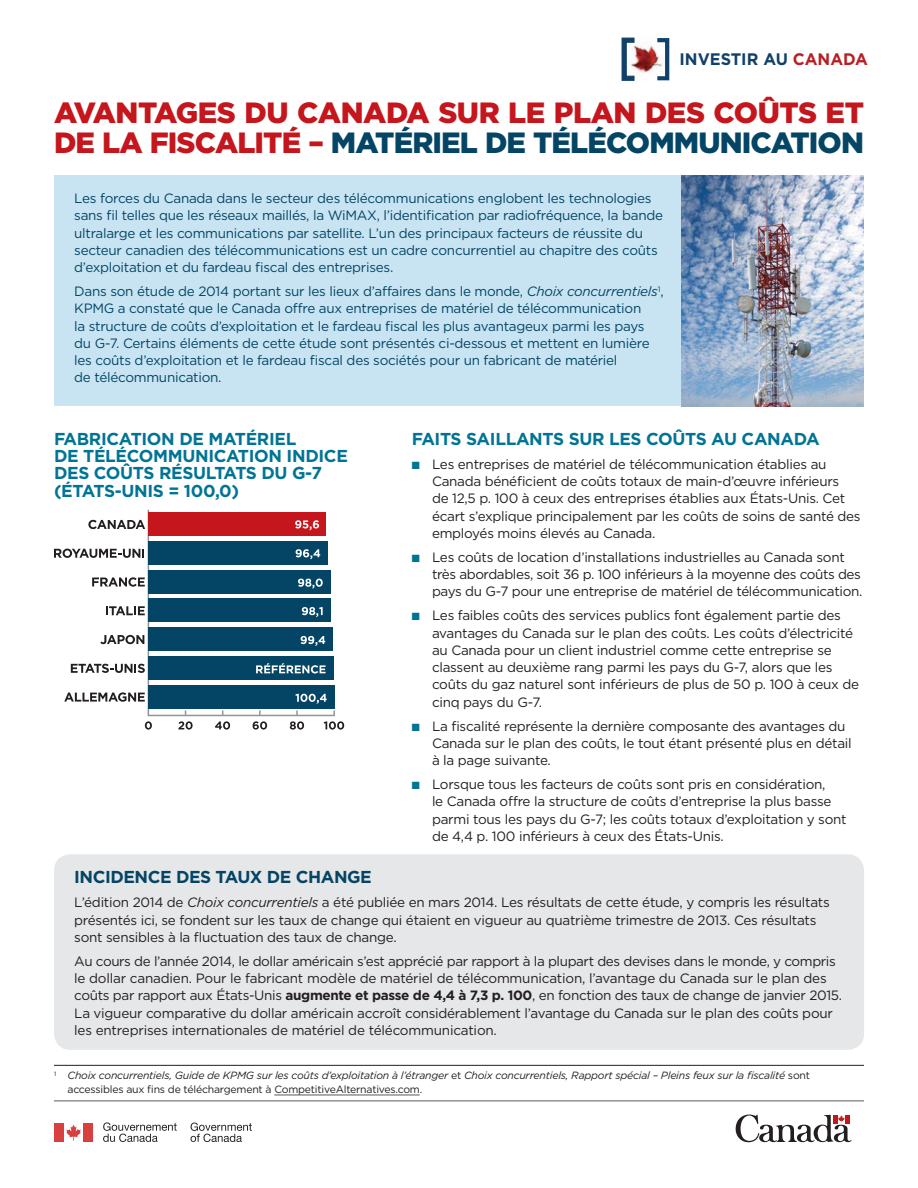
<style>
.page{position:relative;width:918px;height:1188px;background:#fff}
.page>*{position:absolute;margin:0;border:0;box-sizing:border-box;transform-origin:0 0}
.t1{font:900 29.25px/30.8px "Gotham";letter-spacing:-.03em;color:#c4161c}
.t2{font:700 17.25px/17.2px "Gotham";letter-spacing:-.02em;color:#017494}
.t3{font:700 17.25px "Gotham";letter-spacing:-.025em;color:#044565}
.t4{font:700 16.65px "Gotham";color:#114069}
.Body{font:13.5px/17.2px "Gotham";letter-spacing:-.02em;color:#231f20}
.Body_Intro{font:13.5px/17.2px "Gotham";letter-spacing:-.02em;color:#044565}
.Body_Intro-2{font:italic 10.5px/13.5px "Gotham";letter-spacing:-.02em;color:#231f20}
.s1{color:#b62024}
.s2{color:#044565}
.s3{font-style:italic}
.s4{color:#017494}
.s5{font-weight:700}
.s6{font-style:normal}
</style>
<div class="page">
<svg style="left:191px;top:1123px;width:61px;height:19px"></svg>
<svg style="left:103px;top:1122px;width:74px;height:20px"></svg>
<div style="left:54px;top:1123px;width:9px;height:19px;background:#d84040"></div>
<svg style="left:66px;top:1125px;width:15px;height:16px"></svg>
<div style="left:84px;top:1123px;width:9px;height:19px;background:#d84040"></div>
<svg style="left:735px;top:1114px;width:117px;height:29px"></svg>
<hr style="left:54px;top:1101px;width:810px;height:1px;background:#58595b">
<img style="left:621px;top:37px;width:49px;height:44px">
<svg style="left:622px;top:38px;width:12px;height:43px"></svg>
<svg style="left:657px;top:38px;width:12px;height:42px"></svg>
<div style="left:54px;top:854px;width:810px;height:196px;background:#e6e7e8;border-radius:16px"></div>
<div style="left:54px;top:176px;width:634px;height:230px;background:#c8e4f2"></div>
<img style="left:682px;top:176px;width:182px;height:230px">
<svg style="left:145px;top:721px;width:7px;height:9px"></svg>
<svg style="left:178px;top:721px;width:15px;height:9px"></svg>
<svg style="left:215px;top:721px;width:15px;height:9px"></svg>
<svg style="left:253px;top:721px;width:14px;height:9px"></svg>
<svg style="left:290px;top:721px;width:14px;height:9px"></svg>
<svg style="left:324px;top:721px;width:20px;height:9px"></svg>
<hr style="left:148px;top:715px;width:186px;height:1px;background:#939598">
<hr style="left:148px;top:510px;width:1px;height:201px;background:#939598">
<div style="left:148px;top:513px;width:178px;height:23px;background:#c4161c"></div>
<div style="left:148px;top:541px;width:179px;height:24px;background:#044565"></div>
<div style="left:148px;top:570px;width:182px;height:23px;background:#044565"></div>
<div style="left:148px;top:599px;width:183px;height:23px;background:#044565"></div>
<div style="left:148px;top:628px;width:185px;height:23px;background:#044565"></div>
<div style="left:148px;top:656px;width:186px;height:24px;background:#044565"></div>
<div style="left:148px;top:685px;width:187px;height:23px;background:#044565"></div>
<svg style="left:64px;top:692px;width:84px;height:10px"></svg>
<svg style="left:71px;top:664px;width:77px;height:9px"></svg>
<svg style="left:100px;top:635px;width:48px;height:9px"></svg>
<svg style="left:106px;top:606px;width:42px;height:9px"></svg>
<svg style="left:92px;top:577px;width:56px;height:10px"></svg>
<svg style="left:54px;top:549px;width:94px;height:9px"></svg>
<svg style="left:88px;top:520px;width:60px;height:9px"></svg>
<svg style="left:295px;top:520px;width:24px;height:10px"></svg>
<svg style="left:296px;top:549px;width:24px;height:10px"></svg>
<svg style="left:298px;top:579px;width:25px;height:9px"></svg>
<svg style="left:302px;top:607px;width:21px;height:10px"></svg>
<svg style="left:301px;top:636px;width:24px;height:10px"></svg>
<svg style="left:256px;top:663px;width:70px;height:10px"></svg>
<svg style="left:295px;top:694px;width:32px;height:10px"></svg>
<hr style="left:54px;top:1065px;width:810px;height:1px;background:#231f20">
<hr style="left:274px;top:1095px;width:146px;height:1px;background:#58595b">
<p class="t4" style="left:679px;top:48px;width:190px">INVESTIR AU <span class="s1">CANADA</span></p>
<h1 class="t1" style="left:54px;top:97px;width:812px">AVANTAGES DU CANADA SUR LE PLAN DES COÛTS ET<br>DE LA FISCALITÉ – <span class="s2">MATÉRIEL DE TÉLÉCOMMUNICATION</span></h1>
<p class="Body_Intro" style="left:74px;top:189px;width:590px">Les forces du Canada dans le secteur des télécommunications englobent les technologies sans fil telles que les réseaux maillés, la WiMAX, l’identification par radiofréquence, la bande ultralarge et les communications par satellite. L’un des principaux facteurs de réussite du secteur canadien des télécommunications est un cadre concurrentiel au chapitre des coûts d’exploitation et du fardeau fiscal des entreprises.</p>
<p class="Body_Intro" style="left:74px;top:282px;width:591px">Dans son étude de 2014 portant sur les lieux d’affaires dans le monde, <span class="s3">Choix concurrentiels</span><sup>1</sup>, KPMG a constaté que le Canada offre aux entreprises de matériel de télécommunication<br>la structure de coûts d’exploitation et le fardeau fiscal les plus avantageux parmi les pays du G-7. Certains éléments de cette étude sont présentés ci-dessous et mettent en lumière les coûts d’exploitation et le fardeau fiscal des sociétés pour un fabricant de matériel<br>de télécommunication.</p>
<h2 class="t2" style="left:54px;top:430px;width:295px">FABRICATION DE MATÉRIEL<br>DE TÉLÉCOMMUNICATION INDICE<br>DES COÛTS RÉSULTATS DU G-7 (ÉTATS-UNIS = 100,0)</h2>
<h2 class="t2" style="left:412px;top:430px;width:410px">FAITS SAILLANTS SUR LES COÛTS AU CANADA</h2>
<p class="Body" style="left:432px;top:455px;width:430px;text-indent:-20px"><span class="s4">■</span> Les entreprises de matériel de télécommunication établies au Canada bénéficient de coûts totaux de main-d’œuvre inférieurs<br>de 12,5 p. 100 à ceux des entreprises établies aux États-Unis. Cet écart s’explique principalement par les coûts de soins de santé des employés moins élevés au Canada.</p>
<p class="Body" style="left:432px;top:548px;width:432px;text-indent:-20px"><span class="s4">■</span> Les coûts de location d’installations industrielles au Canada sont très abordables, soit 36 p. 100 inférieurs à la moyenne des coûts des pays du G-7 pour une entreprise de matériel de télécommunication.</p>
<p class="Body" style="left:432px;top:607px;width:429px;text-indent:-20px"><span class="s4">■</span> Les faibles coûts des services publics font également partie des avantages du Canada sur le plan des coûts. Les coûts d’électricité au Canada pour un client industriel comme cette entreprise se classent au deuxième rang parmi les pays du G-7, alors que les coûts du gaz naturel sont inférieurs de plus de 50 p. 100 à ceux de cinq pays du G-7.</p>
<p class="Body" style="left:432px;top:717px;width:421px;text-indent:-20px"><span class="s4">■</span> La fiscalité représente la dernière composante des avantages du<br>Canada sur le plan des coûts, le tout étant présenté plus en détail à la page suivante.</p>
<p class="Body" style="left:432px;top:775px;width:416px;text-indent:-20px"><span class="s4">■</span> Lorsque tous les facteurs de coûts sont pris en considération,<br>le Canada offre la structure de coûts d’entreprise la plus basse parmi tous les pays du G-7; les coûts totaux d’exploitation y sont de 4,4 p. 100 inférieurs à ceux des États-Unis.</p>
<h2 class="t3" style="left:74px;top:866px;width:299px">INCIDENCE DES TAUX DE CHANGE</h2>
<p class="Body" style="left:74px;top:894px;width:757px">L’édition 2014 de <span class="s3">Choix concurrentiels</span> a été publiée en mars 2014. Les résultats de cette étude, y compris les résultats présentés ici, se fondent sur les taux de change qui étaient en vigueur au quatrième trimestre de 2013. Ces résultats sont sensibles à la fluctuation des taux de change.</p>
<p class="Body" style="left:74px;top:952px;width:769px">Au cours de l’année 2014, le dollar américain s’est apprécié par rapport à la plupart des devises dans le monde, y compris le dollar canadien. Pour le fabricant modèle de matériel de télécommunication, l’avantage du Canada sur le plan des coûts par rapport aux États-Unis <span class="s5">augmente et passe de 4,4 à 7,3 p. 100</span>, en fonction des taux de change de janvier 2015.<br>La vigueur comparative du dollar américain accroît considérablement l’avantage du Canada sur le plan des coûts pour les entreprises internationales de matériel de télécommunication.</p>
<p class="Body_Intro-2" style="left:68px;top:1069px;width:744px;text-indent:-14px"><sup>1</sup> Choix concurrentiels, Guide de KPMG sur les coûts d’exploitation à l’étranger <span class="s6">et</span> Choix concurrentiels, Rapport spécial – Pleins feux sur la fiscalité <span class="s6">sont accessibles aux fins de téléchargement à CompetitiveAlternatives.com.</span></p>
</div>
